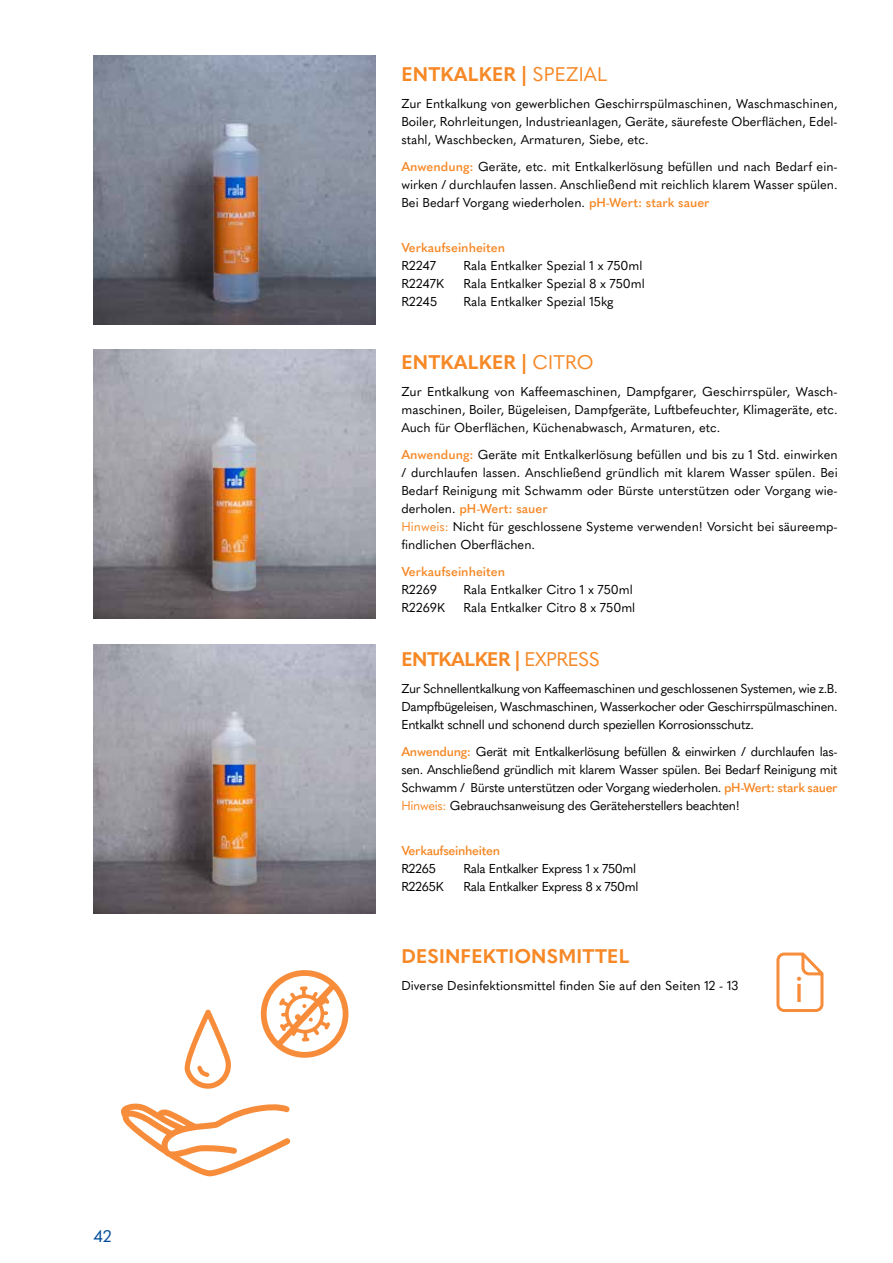
<style>
.page{position:relative;width:893px;height:1263px;background:#fff}
.page>*{position:absolute;margin:0;border:0;box-sizing:border-box;transform-origin:0 0}
.t1{font:37.5px "Myriad Pro";color:#f78d3b}
.t2{font:700 19.5px "Quasimoda";letter-spacing:.01em;color:#f68826}
.t3{font:700 19.5px "Quasimoda";letter-spacing:-.025em;color:#f68826}
.t4{font:16.5px "Quasimoda";color:#004c9c}
.t5{font:12.75px/18px "Quasimoda";color:#000}
.t6{font:12.75px/18px "Quasimoda";letter-spacing:-.025em;color:#000}
.t7{font:600 12.75px "Quasimoda";color:#f68826}
.t8{font:600 12.75px "Quasimoda";letter-spacing:-.025em;color:#f68826}
.s1{font-weight:400}
.s2{font-weight:600;color:#f68826}
.s3{color:#f68826}
</style>
<div class="page">
<svg style="left:776px;top:952px;width:48px;height:60px"></svg>
<img style="left:94px;top:55px;width:282px;height:269px">
<img style="left:94px;top:350px;width:282px;height:269px">
<img style="left:94px;top:644px;width:282px;height:269px">
<svg style="left:121px;top:1103px;width:169px;height:73px"></svg>
<svg style="left:184px;top:1010px;width:47px;height:79px"></svg>
<svg style="left:261px;top:970px;width:87px;height:88px"></svg>
<p class="t4" style="left:94px;top:1224px;width:20px">42</p>
<h2 class="t2" style="left:401px;top:59px;width:207px">ENTKALKER | <span class="s1">SPEZIAL</span></h2>
<p class="t5" style="left:401px;top:94px;width:438px;text-align:justify">Zur Entkalkung von gewerblichen Geschirrspülmaschinen, Waschmaschinen, Boiler, Rohrleitungen, Industrieanlagen, Geräte, säurefeste Oberflächen, Edel&shy;stahl, Waschbecken, Armaturen, Siebe, etc.</p>
<p class="t5" style="left:401px;top:157px;width:438px;text-align:justify"><span class="s2">Anwendung:</span> Geräte, etc. mit Entkalkerlösung befüllen und nach Bedarf ein&shy;wirken / durchlaufen lassen. Anschließend mit reichlich klarem Wasser spülen.<br>Bei Bedarf Vorgang wiederholen. <span class="s2">pH-Wert: stark sauer</span></p>
<p class="t7" style="left:401px;top:238px;width:105px">Verkaufseinheiten</p>
<p class="t5" style="left:401px;top:256px;width:44px">R2247<br>R2247K<br>R2245</p>
<p class="t5" style="left:463px;top:256px;width:183px">Rala Entkalker Spezial 1 x 750ml<br>Rala Entkalker Spezial 8 x 750ml<br>Rala Entkalker Spezial 15kg</p>
<h2 class="t2" style="left:401px;top:347px;width:194px">ENTKALKER | <span class="s1">CITRO</span></h2>
<p class="t5" style="left:401px;top:382px;width:438px;text-align:justify">Zur Entkalkung von Kaffeemaschinen, Dampfgarer, Geschirrspüler, Wasch&shy;maschinen, Boiler, Bügeleisen, Dampfgeräte, Luftbefeuchter, Klimageräte, etc.<br>Auch für Oberflächen, Küchenabwasch, Armaturen, etc.</p>
<p class="t5" style="left:401px;top:445px;width:438px"><span class="s2">Anwendung:</span> Geräte mit Entkalkerlösung befüllen und bis zu 1 Std. einwirken / durchlaufen lassen. Anschließend gründlich mit klarem Wasser spülen. Bei Bedarf Reinigung mit Schwamm oder Bürste unterstützen oder Vorgang wie&shy;derholen. <span class="s2">pH-Wert: sauer<br></span><span class="s3">Hinweis:</span> Nicht für geschlossene Systeme verwenden! Vorsicht bei säureemp&shy;findlichen Oberflächen.</p>
<p class="t7" style="left:401px;top:562px;width:105px">Verkaufseinheiten</p>
<p class="t5" style="left:401px;top:580px;width:45px">R2269<br>R2269K</p>
<p class="t5" style="left:463px;top:580px;width:173px">Rala Entkalker Citro 1 x 750ml<br>Rala Entkalker Citro 8 x 750ml</p>
<h2 class="t3" style="left:401px;top:644px;width:200px">ENTKALKER | <span class="s1">EXPRESS</span></h2>
<p class="t5" style="left:401px;top:679px;width:438px;text-align:justify">Zur Schnellentkalkung von Kaffeemaschinen und geschlossenen Systemen, wie z.B.<br>Dampfbügeleisen, Waschmaschinen, Wasserkocher oder Geschirrspülmaschinen.<br>Entkalkt schnell und schonend durch speziellen Korrosionsschutz.</p>
<p class="t5" style="left:401px;top:742px;width:438px;text-align:justify"><span class="s2">Anwendung:</span> Gerät mit Entkalkerlösung befüllen &amp; einwirken / durchlaufen las&shy;sen. Anschließend gründlich mit klarem Wasser spülen. Bei Bedarf Reinigung mit Schwamm / Bürste unterstützen oder Vorgang wiederholen. <span class="s2">pH-Wert: stark sauer </span><span class="s3">Hinweis:</span> Gebrauchsanweisung des Geräteherstellers beachten!</p>
<p class="t8" style="left:401px;top:841px;width:100px">Verkaufseinheiten</p>
<p class="t5" style="left:401px;top:859px;width:44px">R2265<br>R2265K</p>
<p class="t6" style="left:463px;top:859px;width:177px">Rala Entkalker Express 1 x 750ml<br>Rala Entkalker Express 8 x 750ml</p>
<h2 class="t2" style="left:401px;top:941px;width:229px">DESINFEKTIONSMITTEL</h2>
<p class="t5" style="left:401px;top:976px;width:339px">Diverse Desinfektionsmittel finden Sie auf den Seiten 12 - 13</p>
<h1 class="t1" style="left:795px;top:966px;width:10px">i</h1>
</div>
